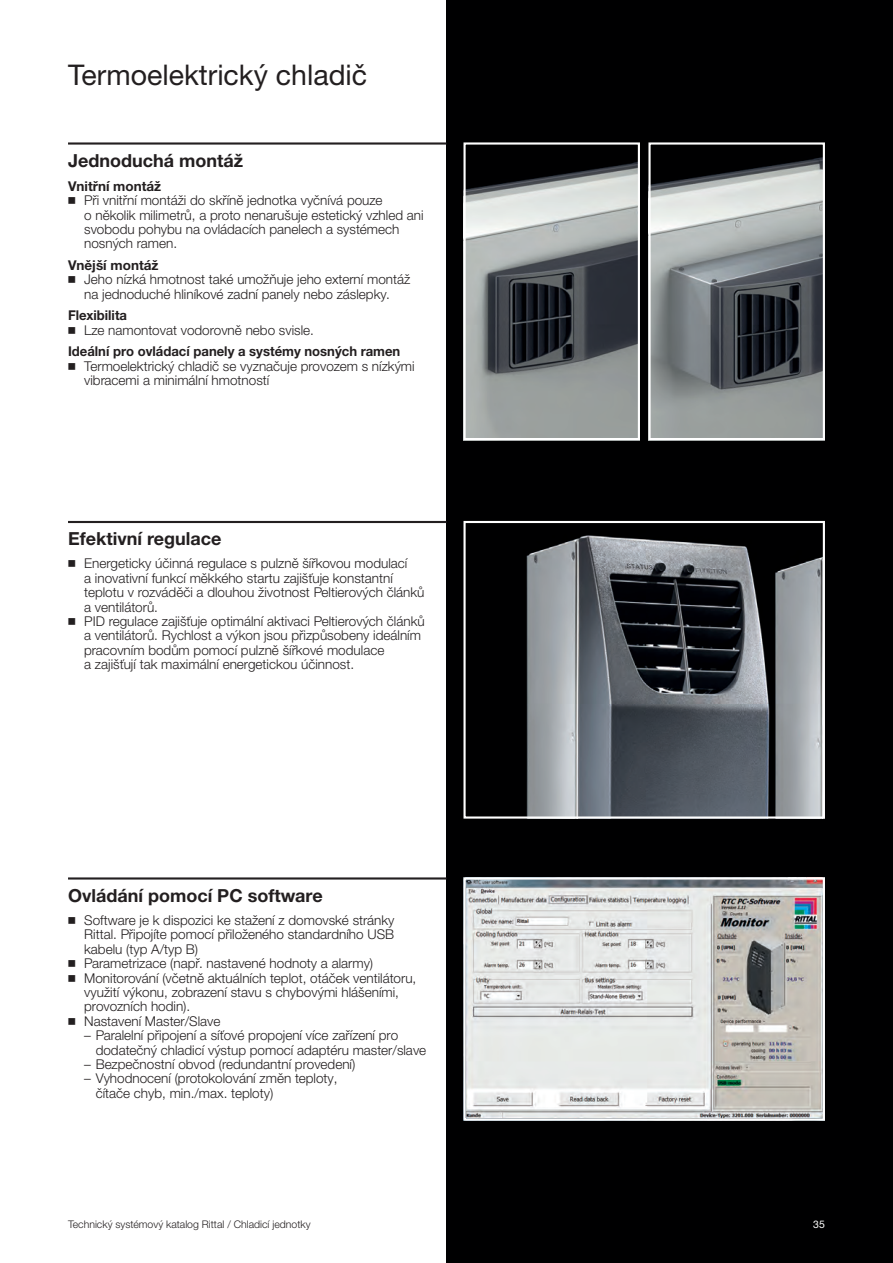
<style>
.page{position:relative;width:893px;height:1263px;background:#fff}
.page>*{position:absolute;margin:0;border:0;box-sizing:border-box;transform-origin:0 0}
.t1{font:28.5px "Neue Helvetica For Rittal";color:#231f20}
.t2{font:700 18px "Neue Helvetica For Rittal";color:#231f20}
.t3{font:300 13.5px/14.4px "Neue Helvetica For Rittal";color:#231f20}
.t4{font:700 13.5px "Neue Helvetica For Rittal";color:#231f20}
.t5{font:300 10.5px "Neue Helvetica For Rittal";color:#231f20}
.t6{font:10.5px "Neue Helvetica For Rittal";color:#fff}
</style>
<div class="page">
<div style="left:446px;top:0;width:447px;height:1263px;background:#000001"></div>
<hr style="left:68px;top:142px;width:378px;height:3px;background:#231f20">
<img style="left:466px;top:145px;width:171px;height:292px">
<div style="left:463px;top:142px;width:177px;height:298px;border:2px solid #fff"></div>
<img style="left:651px;top:145px;width:171px;height:292px">
<div style="left:648px;top:142px;width:177px;height:298px;border:2px solid #fff"></div>
<hr style="left:68px;top:521px;width:378px;height:2px;background:#231f20">
<img style="left:466px;top:524px;width:356px;height:292px">
<div style="left:463px;top:521px;width:362px;height:298px;border:2px solid #fff"></div>
<hr style="left:68px;top:877px;width:378px;height:2px;background:#231f20">
<img style="left:466px;top:880px;width:356px;height:238px">
<div style="left:463px;top:877px;width:362px;height:244px;border:2px solid #fff"></div>
<h1 class="t1" style="left:68px;top:58px;width:301px">Termoelektrický chladič</h1>
<h2 class="t2" style="left:68px;top:149px;width:177px">Jednoduchá montáž</h2>
<p class="t4" style="left:68px;top:178px;width:95px">Vnitřní montáž</p>
<p class="t3" style="left:84px;top:193px;width:341px;text-indent:-16px">◾ Při vnitřní montáži do skříně jednotka vyčnívá pouze<br>o několik milimetrů, a proto nenarušuje estetický vzhled ani svobodu pohybu na ovládacích panelech a systémech nosných ramen.</p>
<p class="t4" style="left:68px;top:257px;width:92px">Vnější montáž</p>
<p class="t3" style="left:68px;top:272px;width:344px;text-align:center">◾ Jeho nízká hmotnost také umožňuje jeho externí montáž na jednoduché hliníkové zadní panely nebo záslepky.</p>
<p class="t4" style="left:68px;top:307px;width:61px">Flexibilita</p>
<p class="t3" style="left:68px;top:323px;width:247px">◾ Lze namontovat vodorovně nebo svisle.</p>
<p class="t4" style="left:68px;top:343px;width:334px">Ideální pro ovládací panely a systémy nosných ramen</p>
<p class="t3" style="left:84px;top:359px;width:332px;text-indent:-16px">◾ Termoelektrický chladič se vyznačuje provozem s nízkými vibracemi a minimální hmotností</p>
<h2 class="t2" style="left:68px;top:528px;width:155px">Efektivní regulace</h2>
<p class="t3" style="left:68px;top:556px;width:341px">◾ Energeticky účinná regulace s pulzně šířkovou modulací</p>
<p class="t3" style="left:84px;top:571px;width:310px">a inovativní funkcí měkkého startu zajišťuje konstantní</p>
<p class="t3" style="left:84px;top:585px;width:342px">teplotu v rozváděči a dlouhou životnost Peltierových článků</p>
<p class="t3" style="left:84px;top:600px;width:75px">a ventilátorů.</p>
<p class="t3" style="left:68px;top:614px;width:358px">◾ PID regulace zajišťuje optimální aktivaci Peltierových článků</p>
<p class="t3" style="left:84px;top:628px;width:338px">a ventilátorů. Rychlost a výkon jsou přizpůsobeny ideálním</p>
<p class="t3" style="left:84px;top:643px;width:302px">pracovním bodům pomocí pulzně šířkové modulace</p>
<p class="t3" style="left:84px;top:657px;width:272px">a zajišťují tak maximální energetickou účinnost.</p>
<h2 class="t2" style="left:68px;top:884px;width:256px">Ovládání pomocí PC software</h2>
<p class="t3" style="left:68px;top:913px;width:328px">◾ Software je k dispozici ke stažení z domovské stránky</p>
<p class="t3" style="left:84px;top:927px;width:311px">Rittal. Připojíte pomocí přiloženého standardního USB</p>
<p class="t3" style="left:84px;top:942px;width:116px">kabelu (typ A/typ B)</p>
<p class="t3" style="left:68px;top:956px;width:307px">◾ Parametrizace (např. nastavené hodnoty a alarmy)</p>
<p class="t3" style="left:68px;top:970px;width:350px">◾ Monitorování (včetně aktuálních teplot, otáček ventilátoru,</p>
<p class="t3" style="left:84px;top:985px;width:316px">využití výkonu, zobrazení stavu s chybovými hlášeními,</p>
<p class="t3" style="left:84px;top:999px;width:108px">provozních hodin).</p>
<p class="t3" style="left:68px;top:1014px;width:154px">◾ Nastavení Master/Slave</p>
<p class="t3" style="left:96px;top:1028px;width:332px;text-indent:-11px">– Paralelní připojení a síťové propojení více zařízení pro dodatečný chladicí výstup pomocí adaptéru master/slave</p>
<p class="t3" style="left:84px;top:1057px;width:273px">– Bezpečnostní obvod (redundantní provedení)</p>
<p class="t3" style="left:96px;top:1071px;width:243px;text-indent:-11px">– Vyhodnocení (protokolování změn teploty, čítače chyb, min./max. teploty)</p>
<p class="t5" style="left:68px;top:1218px;width:244px">Technický systémový katalog Rittal / Chladicí jednotky</p>
<p class="t6" style="left:813px;top:1218px;width:13px">35</p>
</div>
